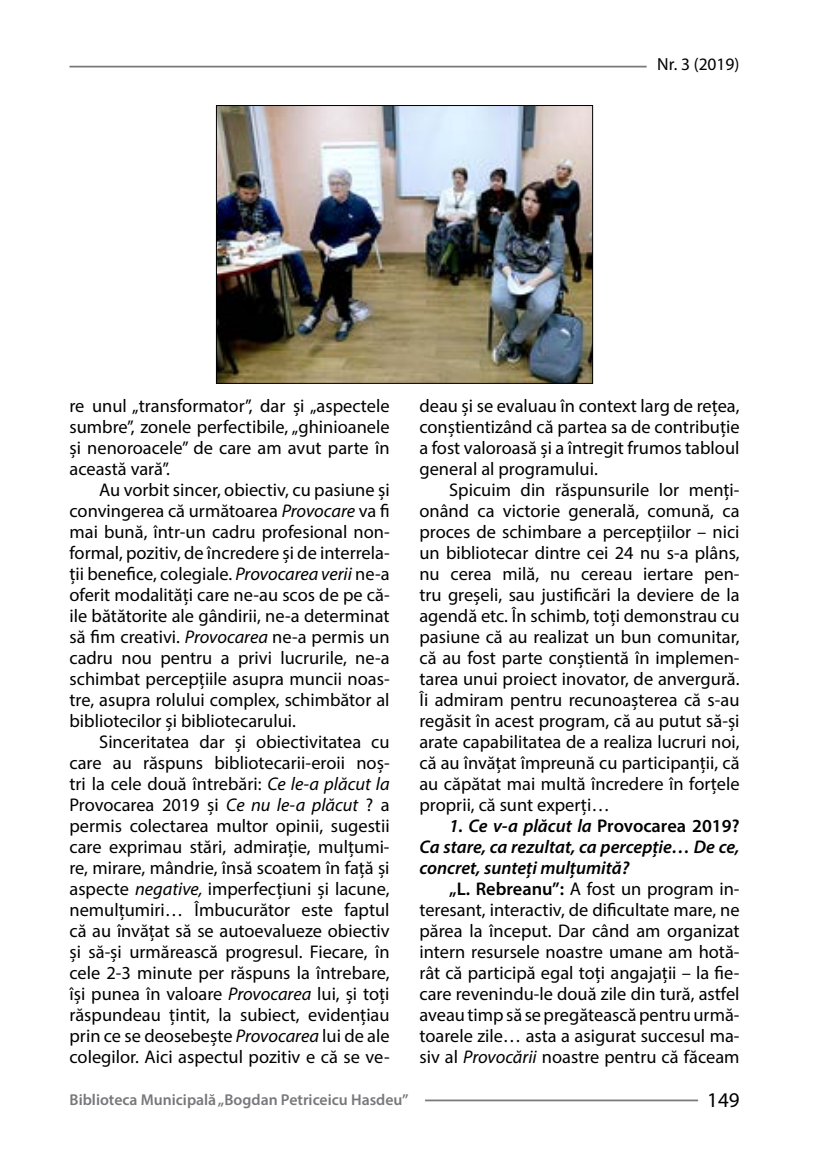
<style>
.page{position:relative;width:819px;height:1166px;background:#fff}
.page>*{position:absolute;margin:0;border:0;box-sizing:border-box;transform-origin:0 0}
.t1{font:21px "Myriad Pro";color:#000}
.t2{font:18.38px/21px "Myriad Pro";color:#000;text-align:justify}
.t3{font:italic 600 18.38px/21px "Myriad Pro";color:#000;text-align:justify}
.t4{font:17.5px "Myriad Pro";color:#000}
.t5{font:600 15.75px "Myriad Pro";color:#77787b}
.s1{font-style:italic}
.s2{font-style:normal}
.s3{font-weight:600}
</style>
<div class="page">
<hr style="left:425px;top:1099px;width:273px;height:2px;background:#77787b">
<hr style="left:69px;top:66px;width:577px;height:1px;background:#77787b">
<img style="left:218px;top:107px;width:372px;height:274px">
<div style="left:216px;top:105px;width:376px;height:278px;border:1px solid #000"></div>
<p class="t4" style="left:657px;top:54px;width:84px">Nr. 3 (2019)</p>
<p class="t2" style="left:69px;top:395px;width:321px">re unul „transformator”, dar și „aspectele sumbre”, zonele perfectibile, „ghinioanele și nenoroacele” de care am avut parte în această vară”.</p>
<p class="t2" style="left:69px;top:479px;width:321px;text-indent:30px">Au vorbit sincer, obiectiv, cu pasiune și convingerea că următoarea <span class="s1">Provocare</span> va fi mai bună, într-un cadru profesional non&shy;formal, pozitiv, de încredere și de interrela&shy;ții benefice, colegiale. <span class="s1">Provocarea verii</span> ne-a oferit modalități care ne-au scos de pe că&shy;ile bătătorite ale gândirii, ne-a determinat să fim creativi. <span class="s1">Provocarea</span> ne-a permis un cadru nou pentru a privi lucrurile, ne-a schimbat percepțiile asupra muncii noas&shy;tre, asupra rolului complex, schimbător al bibliotecilor și bibliotecarului.</p>
<p class="t2" style="left:69px;top:731px;width:321px;text-indent:30px">Sinceritatea dar și obiectivitatea cu care au răspuns bibliotecarii-eroii noș&shy;tri la cele două întrebări: <span class="s1">Ce le-a plăcut la </span>Provocarea 2019 și <span class="s1">Ce nu le-a plăcut</span> ? a permis colectarea multor opinii, sugestii care exprimau stări, admirație, mulțumi&shy;re, mirare, mândrie, însă scoatem în față și aspecte <span class="s1">negative,</span> imperfecțiuni și lacune, nemulțumiri… Îmbucurător este faptul că au învățat să se autoevalueze obiectiv și să-și urmărească progresul. Fiecare, în cele 2-3 minute per răspuns la întrebare, își punea în valoare <span class="s1">Provocarea</span> lui, și toți răspundeau țintit, la subiect, evidențiau prin ce se deosebește <span class="s1">Provocarea</span> lui de ale colegilor. Aici aspectul pozitiv e că se ve-</p>
<p class="t2" style="left:419px;top:395px;width:322px">deau și se evaluau în context larg de rețea, conștientizând că partea sa de contribuție a fost valoroasă și a întregit frumos tabloul general al programului.</p>
<p class="t2" style="left:419px;top:479px;width:322px;text-indent:30px">Spicuim din răspunsurile lor menți&shy;onând ca victorie generală, comună, ca proces de schimbare a percepțiilor – nici un bibliotecar dintre cei 24 nu s-a plâns, nu cerea milă, nu cereau iertare pen&shy;tru greșeli, sau justificări la deviere de la agendă etc. În schimb, toți demonstrau cu pasiune că au realizat un bun comunitar, că au fost parte conștientă în implemen&shy;tarea unui proiect inovator, de anvergură.<br>Îi admiram pentru recunoașterea că s-au regăsit în acest program, că au putut să-și arate capabilitatea de a realiza lucruri noi, că au învățat împreună cu participanții, că au căpătat mai multă încredere în forțele proprii, că sunt experți…</p>
<p class="t3" style="left:419px;top:815px;width:321px;text-indent:30px">1. Ce v-a plăcut la <span class="s2">Provocarea 2019?<br></span>Ca stare, ca rezultat, ca percepție… De ce, concret, sunteți mulțumită?</p>
<p class="t2" style="left:419px;top:878px;width:322px;text-indent:30px"><span class="s3">„L. Rebreanu”:</span> A fost un program in&shy;teresant, interactiv, de dificultate mare, ne părea la început. Dar când am organizat intern resursele noastre umane am hotă&shy;rât că participă egal toți angajații – la fie&shy;care revenindu-le două zile din tură, astfel aveau timp să se pregătească pentru urmă&shy;toarele zile… asta a asigurat succesul ma&shy;siv al <span class="s1">Provocării</span> noastre pentru că făceam</p>
<p class="t5" style="left:70px;top:1090px;width:340px">Biblioteca Municipală „Bogdan Petriceicu Hasdeu”</p>
<p class="t1" style="left:707px;top:1087px;width:34px">149</p>
</div>
